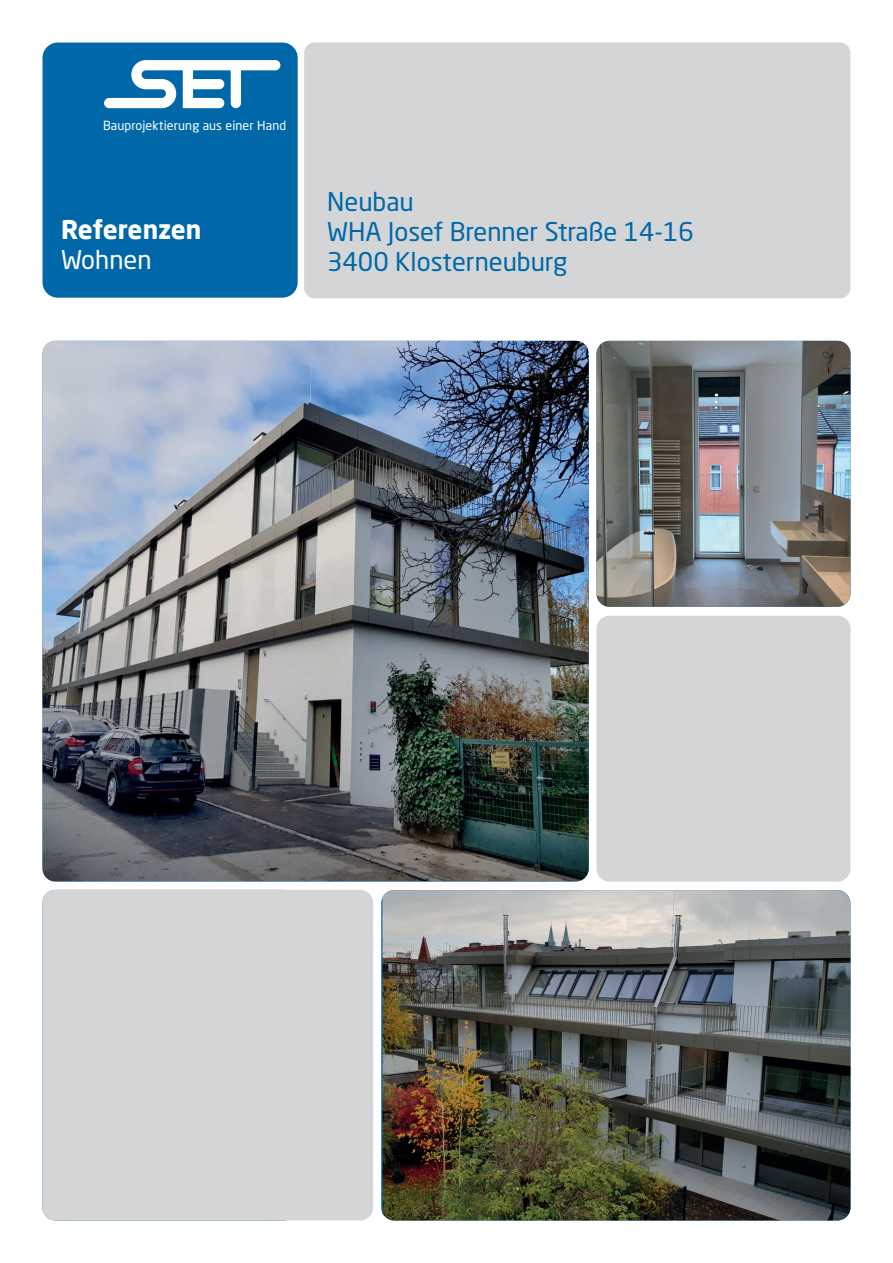
<style>
.page{position:relative;width:893px;height:1263px;background:#fff}
.page>*{position:absolute;margin:0;border:0;box-sizing:border-box;transform-origin:0 0}
.t1{font:25.5px/30px "Neo Sans Pro";color:#0068a8}
.t2{font:700 25.5px "Neo Sans Pro";letter-spacing:-.015em;color:#fff}
.t3{font:25.5px "Neo Sans Pro";color:#fff}
.t4{font:12.45px "Neo Sans Pro";letter-spacing:.01em;color:#fff}
</style>
<div class="page">
<img style="left:43px;top:341px;width:546px;height:540px">
<img style="left:382px;top:890px;width:468px;height:330px">
<img style="left:596px;top:341px;width:254px;height:266px">
<div style="left:596px;top:616px;width:254px;height:265px;background:#d4d5d7;border-radius:13px"></div>
<div style="left:43px;top:890px;width:330px;height:330px;background:#d4d5d7;border-radius:13px"></div>
<div style="left:43px;top:43px;width:255px;height:255px;background:#0068a8;border-radius:15px"></div>
<svg style="left:104px;top:60px;width:176px;height:48px"></svg>
<div style="left:304px;top:43px;width:546px;height:255px;background:#d4d5d7;border-radius:10px"></div>
<p class="t4" style="left:103px;top:118px;width:185px">Bauprojektierung aus einer Hand</p>
<p class="t2" style="left:61px;top:213px;width:142px">Referenzen</p>
<p class="t3" style="left:61px;top:244px;width:92px">Wohnen</p>
<p class="t1" style="left:327px;top:186px;width:368px">Neubau<br>WHA Josef Brenner Straße 14-16<br>3400 Klosterneuburg</p>
</div>
